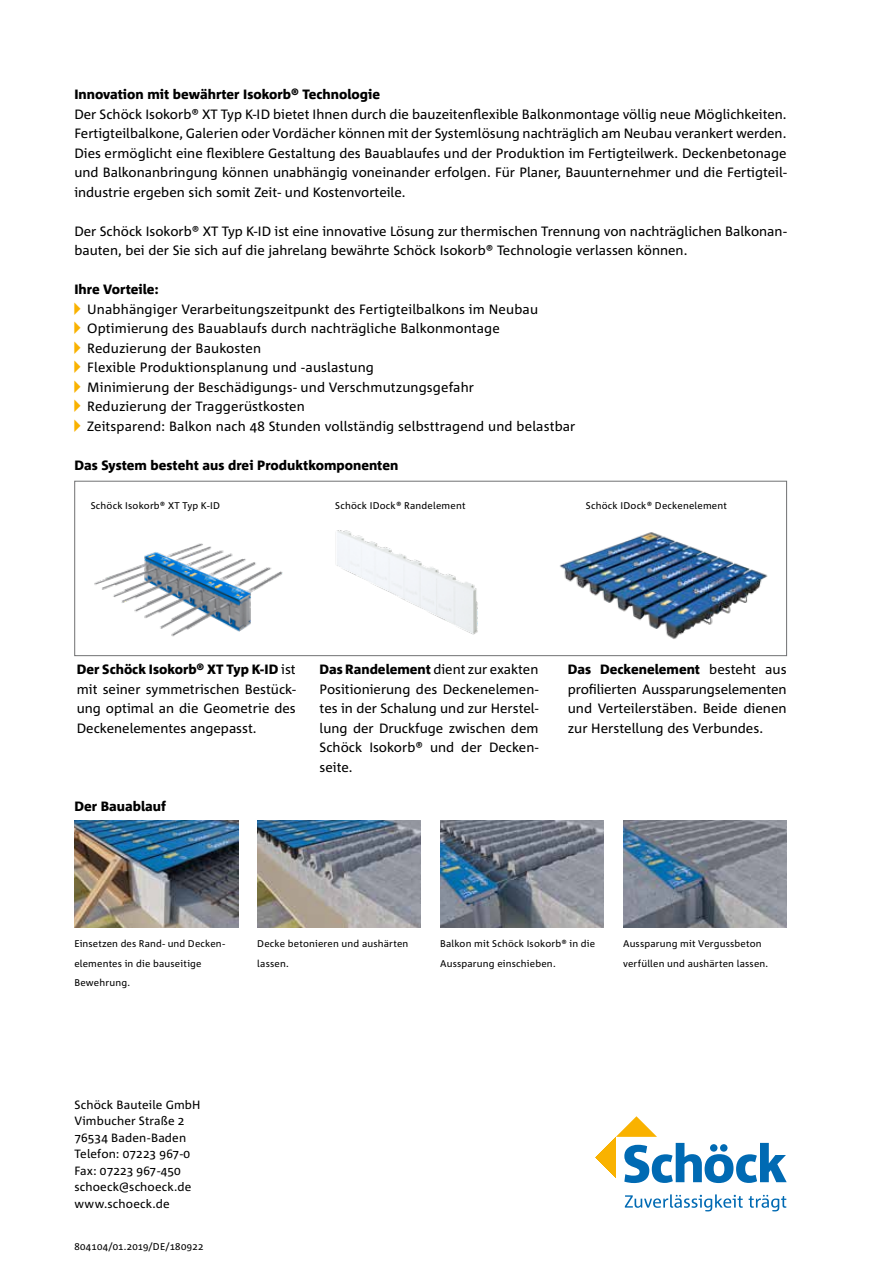
<style>
.page{position:relative;width:893px;height:1263px;background:#fff}
.page>*{position:absolute;margin:0;border:0;box-sizing:border-box;transform-origin:0 0}
.t1{font:13.5px/19.5px "Corpid E1 s";color:#000;text-align:justify}
.t2{font:800 13.5px "Corpid E1 s";color:#000}
.t3{font:12px/16.5px "Corpid E1 s";letter-spacing:.015em;color:#000}
.t4{font:9.75px/19.5px "Corpid E1 s";letter-spacing:.02em;color:#000}
.s1{font-family:"Spe Schoeck";font-size:15px;color:#f9b200}
.s2{font-weight:800}
</style>
<div class="page">
<svg style="left:595px;top:1116px;width:192px;height:67px"></svg>
<svg style="left:625px;top:1194px;width:118px;height:17px"></svg>
<svg style="left:749px;top:1195px;width:37px;height:16px"></svg>
<img style="left:74px;top:821px;width:164px;height:107px">
<img style="left:257px;top:821px;width:164px;height:107px">
<img style="left:440px;top:821px;width:164px;height:107px">
<img style="left:623px;top:821px;width:164px;height:107px">
<div style="left:75px;top:481px;width:712px;height:175px;border:1px solid #707172"></div>
<img style="left:337px;top:530px;width:141px;height:105px">
<img style="left:94px;top:543px;width:189px;height:94px">
<img style="left:560px;top:532px;width:208px;height:107px">
<p class="t2" style="left:74px;top:86px;width:307px">Innovation mit bewährter Isokorb® Technologie</p>
<p class="t1" style="left:74px;top:104px;width:714px">Der Schöck Isokorb® XT Typ K-ID bietet Ihnen durch die bauzeitenflexible Balkonmontage völlig neue Möglichkeiten.<br>Fertigteilbalkone, Galerien oder Vordächer können mit der Systemlösung nachträglich am Neubau verankert werden.<br>Dies ermöglicht eine flexiblere Gestaltung des Bauablaufes und der Produktion im Fertigteilwerk. Deckenbetonage und Balkonanbringung können unabhängig voneinander erfolgen. Für Planer, Bauunternehmer und die Fertigteil&shy;industrie ergeben sich somit Zeit- und Kostenvorteile.</p>
<p class="t1" style="left:74px;top:221px;width:714px">Der Schöck Isokorb® XT Typ K-ID ist eine innovative Lösung zur thermischen Trennung von nachträglichen Balkonan&shy;bauten, bei der Sie sich auf die jahrelang bewährte Schöck Isokorb® Technologie verlassen können.</p>
<p class="t2" style="left:75px;top:281px;width:86px">Ihre Vorteile:</p>
<p class="t1" style="left:75px;top:299px;width:465px"><span class="s1">—</span> Unabhängiger Verarbeitungszeitpunkt des Fertigteilbalkons im Neubau</p>
<p class="t1" style="left:75px;top:318px;width:427px"><span class="s1">—</span> Optimierung des Bauablaufs durch nachträgliche Balkonmontage</p>
<p class="t1" style="left:75px;top:338px;width:188px"><span class="s1">—</span> Reduzierung der Baukosten</p>
<p class="t1" style="left:75px;top:357px;width:301px"><span class="s1">—</span> Flexible Produktionsplanung und -auslastung</p>
<p class="t1" style="left:75px;top:377px;width:401px"><span class="s1">—</span> Minimierung der Beschädigungs- und Verschmutzungsgefahr</p>
<p class="t1" style="left:75px;top:396px;width:232px"><span class="s1">—</span> Reduzierung der Traggerüstkosten</p>
<p class="t1" style="left:75px;top:416px;width:502px"><span class="s1">—</span> Zeitsparend: Balkon nach 48 Stunden vollständig selbsttragend und belastbar</p>
<p class="t2" style="left:74px;top:456px;width:325px">Das System besteht aus drei Produktkomponenten</p>
<p class="t4" style="left:91px;top:495px;width:131px">Schöck Isokorb® XT Typ K-ID</p>
<p class="t4" style="left:335px;top:495px;width:132px">Schöck IDock® Randelement</p>
<p class="t4" style="left:586px;top:495px;width:143px">Schöck IDock® Deckenelement</p>
<p class="t1" style="left:77px;top:659px;width:220px"><span class="s2">Der Schöck Isokorb® XT Typ K-ID</span> ist mit seiner symmetrischen Bestück&shy;ung optimal an die Geometrie des Deckenelementes angepasst.</p>
<p class="t2" style="left:74px;top:798px;width:93px">Der Bauablauf</p>
<p class="t1" style="left:320px;top:659px;width:220px"><span class="s2">Das Randelement</span> dient zur exakten Positionierung des Deckenelemen&shy;tes in der Schalung und zur Herstel&shy;lung der Druckfuge zwischen dem Schöck Isokorb® und der Decken&shy;seite.</p>
<p class="t1" style="left:568px;top:659px;width:220px"><span class="s2">Das Deckenelement</span> besteht aus profilierten Aussparungselementen und Verteilerstäben. Beide dienen zur Herstellung des Verbundes.</p>
<p class="t4" style="left:74px;top:934px;width:152px">Einsetzen des Rand- und Decken&shy;elementes in die bauseitige<br>Bewehrung.</p>
<p class="t4" style="left:257px;top:934px;width:153px">Decke betonieren und aushärten lassen.</p>
<p class="t4" style="left:440px;top:934px;width:157px">Balkon mit Schöck Isokorb® in die<br>Aussparung einschieben.</p>
<p class="t4" style="left:623px;top:934px;width:147px">Aussparung mit Vergussbeton verfüllen und aushärten lassen.</p>
<p class="t3" style="left:74px;top:1096px;width:128px">Schöck Bauteile GmbH<br>Vimbucher Straße 2<br>76534 Baden-Baden<br>Telefon: 07223 967-0<br>Fax: 07223 967-450 schoeck@schoeck.de www.schoeck.de</p>
<p class="t4" style="left:74px;top:1237px;width:130px">804104/01.2019/DE/180922</p>
</div>
